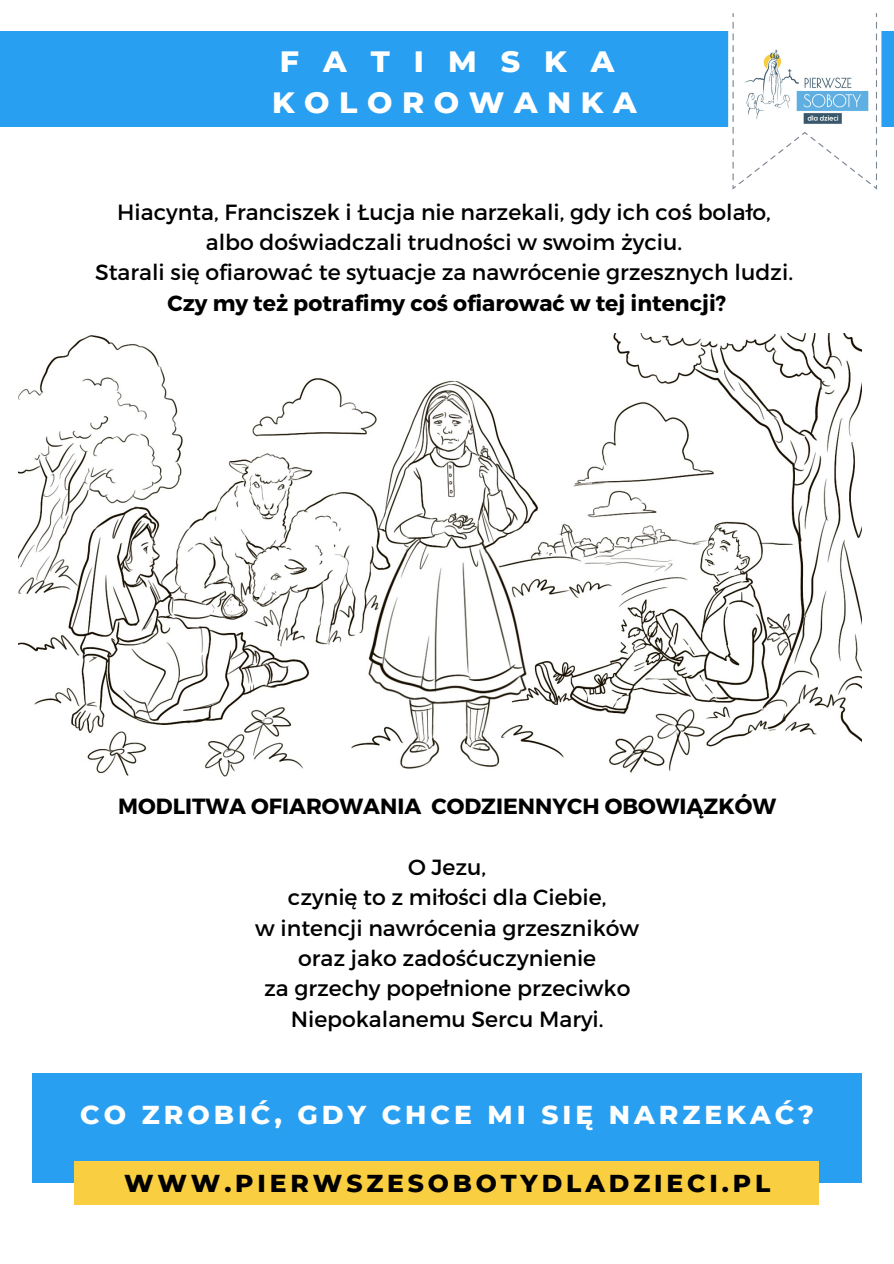
<style>
.page{position:relative;width:894px;height:1264px;background:#fff}
.page>*{position:absolute;margin:0;border:0;box-sizing:border-box;transform-origin:0 0}
.t1{font:800 30px/41.7px "Montserrat";letter-spacing:.32em;color:#fff}
.t2{font:800 26.4px "Montserrat";letter-spacing:.15em;color:#fff}
.t3{font:800 24.9px "Montserrat";letter-spacing:.155em;color:#000}
.t4{font:21.9px/30.5px "Montserrat";color:#000;text-align:center}
.t5{font:700 21.9px "Montserrat";color:#000}
</style>
<div class="page">
<div style="left:33px;top:1073px;width:828px;height:109px;background:#299ff1"></div>
<img style="left:19px;top:333px;width:842px;height:444px">
<div style="left:75px;top:1161px;width:743px;height:43px;background:#f9ce41"></div>
<div style="left:0;top:31px;width:893px;height:95px;background:#299ff1"></div>
<svg style="left:728px;top:13px;width:153px;height:177px"></svg>
<img style="left:738px;top:48px;width:133px;height:78px">
<h1 class="t1" style="left:272px;top:40px;width:366px">FATIMSKA<br>KOLOROWANKA</h1>
<p class="t4" style="left:95px;top:195px;width:699px">Hiacynta, Franciszek i Łucja nie narzekali, gdy ich coś bolało, albo doświadczali trudności w swoim życiu.<br>Starali się ofiarować te sytuacje za nawrócenie grzesznych ludzi.</p>
<p class="t5" style="left:167px;top:289px;width:560px">Czy my też potrafimy coś ofiarować w tej intencji?</p>
<p class="t5" style="left:118px;top:792px;width:659px">MODLITWA OFIAROWANIA CODZIENNYCH OBOWIĄZKÓW</p>
<p class="t4" style="left:255px;top:850px;width:385px">O Jezu,<br>czynię to z miłości dla Ciebie,<br>w intencji nawrócenia grzeszników oraz jako zadośćuczynienie<br>za grzechy popełnione przeciwko<br>Niepokalanemu Sercu Maryi.</p>
<p class="t2" style="left:80px;top:1098px;width:735px">CO ZROBIĆ, GDY CHCE MI SIĘ NARZEKAĆ?</p>
<p class="t3" style="left:124px;top:1167px;width:647px">WWW.PIERWSZESOBOTYDLADZIECI.PL</p>
</div>
